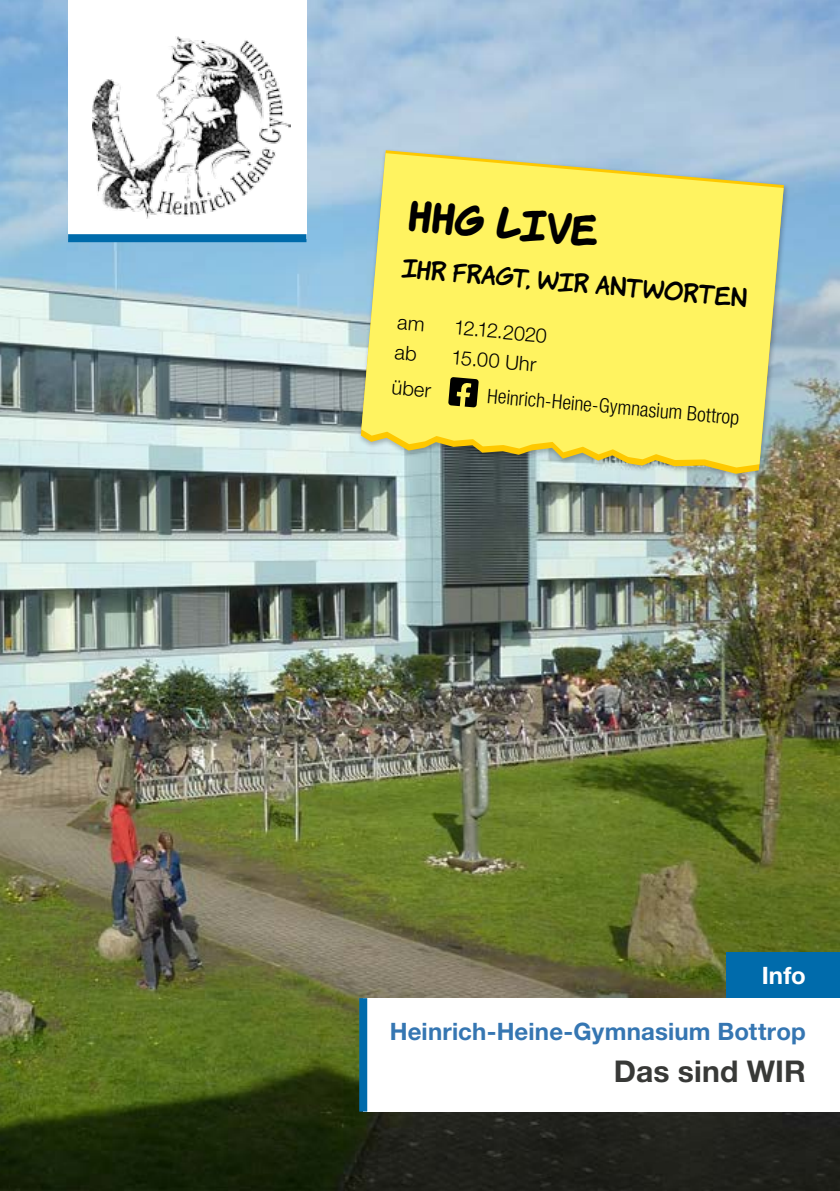
<style>
.page{position:relative;width:840px;height:1191px;background:#fff}
.page>*{position:absolute;margin:0;border:0;box-sizing:border-box;transform-origin:0 0}
.t1{font:700 40px "Komika Hand";color:#000}
.t2{font:700 30px "Helvetica Neue LT Std";letter-spacing:.005em;color:#383937}
.t3{font:700 24px "Helvetica Neue LT Std";letter-spacing:.005em;color:#3576b2}
.t4{font:24px "Komika Hand";color:#000}
.t5{font:700 24px "Helvetica Neue LT Std";color:#fff}
.t6{font:300 condensed 20px "Helvetica Neue LT Std";color:#000}
.t7{font:300 20px "Helvetica Neue LT Std";color:#000}
</style>
<div class="page">
<img style="left:0;top:0;width:839px;height:1191px">
<div style="left:68px;top:0;width:238px;height:238px;background:#fff"></div>
<img style="left:93px;top:37px;width:197px;height:181px">
<div style="left:68px;top:234px;width:238px;height:8px;background:#006bab"></div>
<div style="left:363px;top:998px;width:476px;height:113px;background:#fff"></div>
<div style="left:726px;top:952px;width:113px;height:46px;background:#006bab"></div>
<div style="left:359px;top:998px;width:8px;height:113px;background:#006bab"></div>
<div style="left:357px;top:148px;width:432px;height:333px;background:#000;opacity:.25"></div>
<svg style="left:360px;top:150px;width:423px;height:324px;background:#acbdb7"></svg>
<svg style="left:361px;top:153px;width:422px;height:314px;background:#f2ea6a"></svg>
<svg style="left:448px;top:377px;width:30px;height:30px"></svg>
<svg style="left:397px;top:319px;width:26px;height:13px"></svg>
<svg style="left:394px;top:346px;width:22px;height:15px"></svg>
<h1 class="t1" style="left:409px;top:184px;width:192px;rotate:5deg">HHG live</h1>
<p class="t4" style="left:403px;top:249px;width:347px;rotate:5deg">Ihr fragt, WIR antworten</p>
<p class="t7" style="left:455px;top:315px;width:95px;rotate:5deg">12.12.2020</p>
<p class="t7" style="left:452px;top:345px;width:87px;rotate:5deg">15.00 Uhr</p>
<p class="t7" style="left:392px;top:375px;width:41px;rotate:5deg">über</p>
<p class="t6" style="left:488px;top:384px;width:254px;rotate:5deg">Heinrich-Heine-Gymnasium Bottrop</p>
<p class="t5" style="left:761px;top:960px;width:46px">Info</p>
<p class="t3" style="left:389px;top:1017px;width:417px">Heinrich-Heine-Gymnasium Bottrop</p>
<p class="t2" style="left:613px;top:1053px;width:193px">Das sind WIR</p>
</div>
